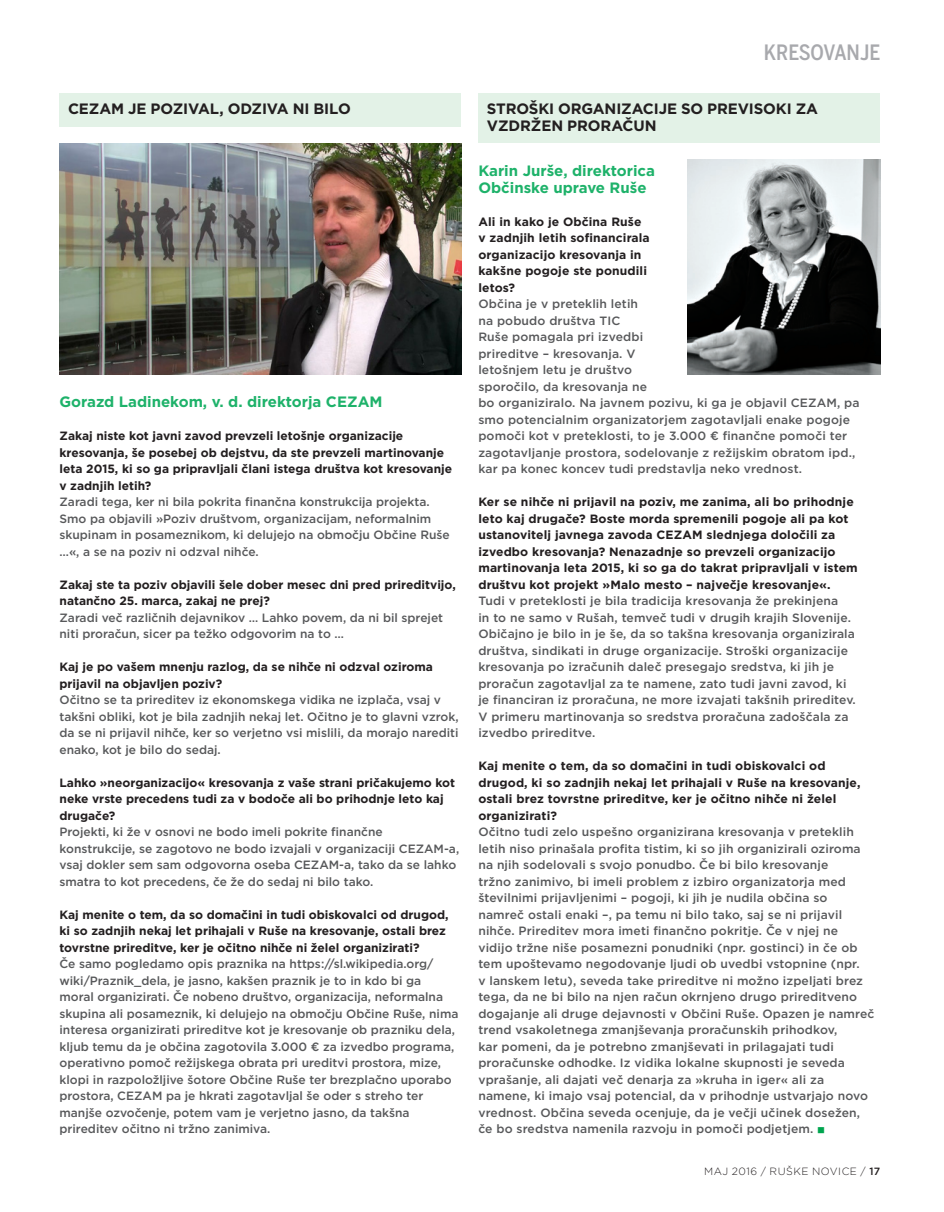
<style>
.page{position:relative;width:944px;height:1212px;background:#fff}
.page>*{position:absolute;margin:0;border:0;box-sizing:border-box;transform-origin:0 0}
.t1{font:500 21px "Benton Sans Cond";color:#a8a9ad}
._9_Besedilo_tabela{font:700 15px/16.5px "Gotham";color:#1eb26a}
._6_Naslov_tabela{font:700 15px/16.5px "Gotham";letter-spacing:-.01em;color:#231f20}
._9_Besedilo_tabela-2{font:500 12px/16.5px "Gotham";color:#57585a}
._9_Besedilo_tabela-3{font:700 12px/16.5px "Gotham";color:#231f20}
.t2{font:300 10.5px "Gotham";letter-spacing:.05em;color:#231f20}
.s1{color:#00a54f}
.s2{font-weight:500}
</style>
<div class="page">
<div style="left:60px;top:94px;width:401px;height:33px;background:#e3f2e7"></div>
<img style="left:59px;top:143px;width:402px;height:231px">
<div style="left:478px;top:94px;width:402px;height:49px;background:#e3f2e7"></div>
<img style="left:688px;top:160px;width:192px;height:214px">
<p class="_6_Naslov_tabela" style="left:68px;top:100px;width:284px">CEZAM JE POZIVAL, ODZIVA NI BILO</p>
<p class="_9_Besedilo_tabela" style="left:60px;top:393px;width:325px">Gorazd Ladinekom, v. d. direktorja CEZAM</p>
<p class="_9_Besedilo_tabela-3" style="left:60px;top:427px;width:394px">Zakaj niste kot javni zavod prevzeli letošnje organizacije kresovanja, še posebej ob dejstvu, da ste prevzeli martinovanje leta 2015, ki so ga pripravljali člani istega društva kot kresovanje v zadnjih letih?</p>
<p class="_9_Besedilo_tabela-2" style="left:60px;top:493px;width:392px">Zaradi tega, ker ni bila pokrita finančna konstrukcija projekta.<br>Smo pa objavili »Poziv društvom, organizacijam, neformalnim skupinam in posameznikom, ki delujejo na območju Občine Ruše …«, a se na poziv ni odzval nihče.</p>
<p class="_9_Besedilo_tabela-3" style="left:60px;top:576px;width:398px">Zakaj ste ta poziv objavili šele dober mesec dni pred prireditvijo, natančno 25. marca, zakaj ne prej?</p>
<p class="_9_Besedilo_tabela-2" style="left:60px;top:609px;width:385px">Zaradi več različnih dejavnikov … Lahko povem, da ni bil sprejet niti proračun, sicer pa težko odgovorim na to …</p>
<p class="_9_Besedilo_tabela-3" style="left:60px;top:658px;width:375px">Kaj je po vašem mnenju razlog, da se nihče ni odzval oziroma prijavil na objavljen poziv?</p>
<p class="_9_Besedilo_tabela-2" style="left:60px;top:691px;width:401px">Očitno se ta prireditev iz ekonomskega vidika ne izplača, vsaj v takšni obliki, kot je bila zadnjih nekaj let. Očitno je to glavni vzrok, da se ni prijavil nihče, ker so verjetno vsi mislili, da morajo narediti enako, kot je bilo do sedaj.</p>
<p class="_9_Besedilo_tabela-3" style="left:60px;top:774px;width:397px">Lahko »neorganizacijo« kresovanja z vaše strani pričakujemo kot neke vrste precedens tudi za v bodoče ali bo prihodnje leto kaj drugače?</p>
<p class="_9_Besedilo_tabela-2" style="left:60px;top:823px;width:401px">Projekti, ki že v osnovi ne bodo imeli pokrite finančne konstrukcije, se zagotovo ne bodo izvajali v organizaciji CEZAM-a, vsaj dokler sem sam odgovorna oseba CEZAM-a, tako da se lahko smatra to kot precedens, če že do sedaj ni bilo tako.</p>
<p class="_9_Besedilo_tabela-3" style="left:60px;top:906px;width:391px">Kaj menite o tem, da so domačini in tudi obiskovalci od drugod, ki so zadnjih nekaj let prihajali v Ruše na kresovanje, ostali brez tovrstne prireditve, ker je očitno nihče ni želel organizirati?</p>
<p class="_9_Besedilo_tabela-2" style="left:60px;top:955px;width:400px">Če samo pogledamo opis praznika na https://sl.wikipedia.org/ wiki/Praznik_dela, je jasno, kakšen praznik je to in kdo bi ga moral organizirati. Če nobeno društvo, organizacija, neformalna skupina ali posameznik, ki delujejo na območju Občine Ruše, nima interesa organizirati prireditve kot je kresovanje ob prazniku dela, kljub temu da je občina zagotovila 3.000 € za izvedbo programa, operativno pomoč režijskega obrata pri ureditvi prostora, mize, klopi in razpoložljive šotore Občine Ruše ter brezplačno uporabo prostora, CEZAM pa je hkrati zagotavljal še oder s streho ter manjše ozvočenje, potem vam je verjetno jasno, da takšna prireditev očitno ni tržno zanimiva.</p>
<p class="t1" style="left:764px;top:40px;width:118px">KRESOVANJE</p>
<p class="_6_Naslov_tabela" style="left:487px;top:100px;width:333px">STROŠKI ORGANIZACIJE SO PREVISOKI ZA<br>VZDRŽEN PRORAČUN</p>
<p class="_9_Besedilo_tabela" style="left:478px;top:162px;width:178px">Karin Jurše, direktorica<br>Občinske uprave Ruše</p>
<p class="_9_Besedilo_tabela-3" style="left:478px;top:213px;width:173px">Ali in kako je Občina Ruše v zadnjih letih sofinancirala organizacijo kresovanja in kakšne pogoje ste ponudili letos?</p>
<p class="_9_Besedilo_tabela-2" style="left:478px;top:295px;width:383px">Občina je v preteklih letih<br>na pobudo društva TIC<br>Ruše pomagala pri izvedbi<br>prireditve – kresovanja. V<br>letošnjem letu je društvo<br>sporočilo, da kresovanja ne<br>bo organiziralo. Na javnem pozivu, ki ga je objavil CEZAM, pa smo potencialnim organizatorjem zagotavljali enake pogoje pomoči kot v preteklosti, to je 3.000 € finančne pomoči ter zagotavljanje prostora, sodelovanje z režijskim obratom ipd., kar pa konec koncev tudi predstavlja neko vrednost.</p>
<p class="_9_Besedilo_tabela-3" style="left:478px;top:493px;width:381px">Ker se nihče ni prijavil na poziv, me zanima, ali bo prihodnje leto kaj drugače? Boste morda spremenili pogoje ali pa kot ustanovitelj javnega zavoda CEZAM slednjega določili za izvedbo kresovanja? Nenazadnje so prevzeli organizacijo martinovanja leta 2015, ki so ga do takrat pripravljali v istem društvu kot projekt »Malo mesto – največje kresovanje«.</p>
<p class="_9_Besedilo_tabela-2" style="left:478px;top:592px;width:379px">Tudi v preteklosti je bila tradicija kresovanja že prekinjena<br>in to ne samo v Rušah, temveč tudi v drugih krajih Slovenije.<br>Običajno je bilo in je še, da so takšna kresovanja organizirala društva, sindikati in druge organizacije. Stroški organizacije kresovanja po izračunih daleč presegajo sredstva, ki jih je proračun zagotavljal za te namene, zato tudi javni zavod, ki je financiran iz proračuna, ne more izvajati takšnih prireditev.<br>V primeru martinovanja so sredstva proračuna zadoščala za izvedbo prireditve.</p>
<p class="_9_Besedilo_tabela-3" style="left:478px;top:757px;width:384px">Kaj menite o tem, da so domačini in tudi obiskovalci od drugod, ki so zadnjih nekaj let prihajali v Ruše na kresovanje, ostali brez tovrstne prireditve, ker je očitno nihče ni želel organizirati?</p>
<p class="_9_Besedilo_tabela-2" style="left:478px;top:823px;width:398px">Očitno tudi zelo uspešno organizirana kresovanja v preteklih letih niso prinašala profita tistim, ki so jih organizirali oziroma na njih sodelovali s svojo ponudbo. Če bi bilo kresovanje<br>tržno zanimivo, bi imeli problem z izbiro organizatorja med številnimi prijavljenimi – pogoji, ki jih je nudila občina so namreč ostali enaki –, pa temu ni bilo tako, saj se ni prijavil nihče. Prireditev mora imeti finančno pokritje. Če v njej ne vidijo tržne niše posamezni ponudniki (npr. gostinci) in če ob tem upoštevamo negodovanje ljudi ob uvedbi vstopnine (npr.<br>v lanskem letu), seveda take prireditve ni možno izpeljati brez tega, da ne bi bilo na njen račun okrnjeno drugo prireditveno dogajanje ali druge dejavnosti v Občini Ruše. Opazen je namreč trend vsakoletnega zmanjševanja proračunskih prihodkov,<br>kar pomeni, da je potrebno zmanjševati in prilagajati tudi proračunske odhodke. Iz vidika lokalne skupnosti je seveda vprašanje, ali dajati več denarja za »kruha in iger« ali za namene, ki imajo vsaj potencial, da v prihodnje ustvarjajo novo vrednost. Občina seveda ocenjuje, da je večji učinek dosežen, če bo sredstva namenila razvoju in pomoči podjetjem. <span class="s1">■</span></p>
<p class="t2" style="left:704px;top:1164px;width:178px">MAJ 2016 / RUŠKE NOVICE / <span class="s2">17</span></p>
</div>
